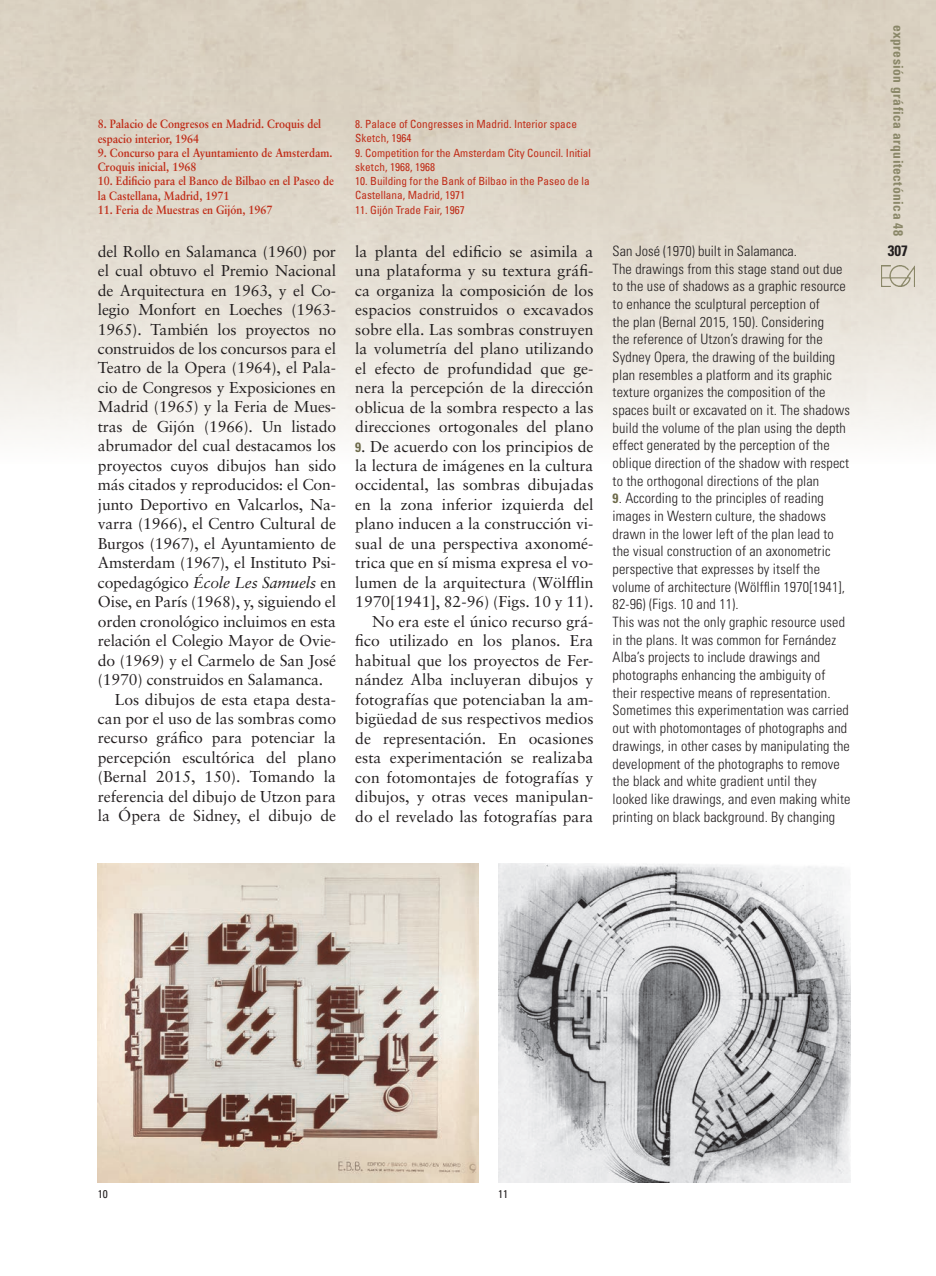
<style>
.page{position:relative;width:936px;height:1276px;background:#fff}
.page>*{position:absolute;margin:0;border:0;box-sizing:border-box;transform-origin:0 0}
.t1{font:15.75px/19.5px "Sabon";color:#231f20;text-align:justify}
.t2{font:700 condensed 15px "Univers";color:#231f20}
.t3{font:300 condensed 14.25px/17.7px "Univers";letter-spacing:.01em;color:#231f20}
.t4{font:700 condensed 13.5px "Univers";letter-spacing:.035em;color:#8a8768}
.t5{font:700 12px/14.2px "Sabon";color:#c02d19;scale:.9 1}
.t6{font:condensed 11.25px/14.2px "Univers";color:#c02d19}
.PIES_DE_FOTO_INGLES{font:condensed 11.25px "Univers";color:#231f20}
.s1{font-style:italic}
.s2{font-family:"Univers";font-weight:700;font-stretch:condensed;font-size:13.5px;color:#6d6a4a}
.s3{font-weight:700;font-size:13.5px;color:#6d6a4a}
</style>
<div class="page">
<img style="left:0;top:0;width:935px;height:440px">
<img style="left:880px;top:265px;width:34px;height:21px">
<img style="left:98px;top:863px;width:381px;height:319px">
<img style="left:498px;top:863px;width:352px;height:319px">
<p class="t5" style="left:98px;top:117px;width:250px">8. Palacio de Congresos en Madrid. Croquis del espacio interior, 1964</p>
<p class="t5" style="left:98px;top:145px;width:262px">9. Concurso para el Ayuntamiento de Amsterdam.<br>Croquis inicial, 1968</p>
<p class="t5" style="left:98px;top:174px;width:264px">10. Edificio para el Banco de Bilbao en el Paseo de la Castellana, Madrid, 1971</p>
<p class="t5" style="left:98px;top:202px;width:196px">11. Feria de Muestras en Gijón, 1967</p>
<p class="t1" style="left:98px;top:241px;width:240px">del Rollo en Salamanca (1960) por el cual obtuvo el Premio Nacional de Arquitectura en 1963, y el Co&shy;legio Monfort en Loeches (1963- 1965). También los proyectos no construidos de los concursos para el Teatro de la Opera (1964), el Pala&shy;cio de Congresos y Exposiciones en Madrid (1965) y la Feria de Mues&shy;tras de Gijón (1966). Un listado abrumador del cual destacamos los proyectos cuyos dibujos han sido más citados y reproducidos: el Con&shy;junto Deportivo en Valcarlos, Na&shy;varra (1966), el Centro Cultural de Burgos (1967), el Ayuntamiento de Amsterdam (1967), el Instituto Psi&shy;copedagógico <span class="s1">École Les Samuels</span> en Oise, en París (1968), y, siguiendo el orden cronológico incluimos en esta relación el Colegio Mayor de Ovie&shy;do (1969) y el Carmelo de San José (1970) construidos en Salamanca.</p>
<p class="t1" style="left:98px;top:689px;width:240px;text-indent:17px">Los dibujos de esta etapa desta&shy;can por el uso de las sombras como recurso gráfico para potenciar la percepción escultórica del plano (Bernal 2015, 150). Tomando la referencia del dibujo de Utzon para la Ópera de Sidney, el dibujo de</p>
<p class="t6" style="left:355px;top:117px;width:223px">8. Palace of Congresses in Madrid. Interior space<br>Sketch, 1964</p>
<p class="t6" style="left:355px;top:145px;width:237px">9. Competition for the Amsterdam City Council. Initial sketch, 1968, 1968</p>
<p class="t6" style="left:355px;top:174px;width:236px">10. Building for the Bank of Bilbao in the Paseo de la<br>Castellana, Madrid, 1971</p>
<p class="t6" style="left:355px;top:202px;width:111px">11. Gijón Trade Fair, 1967</p>
<p class="t1" style="left:355px;top:241px;width:240px">la planta del edificio se asimila a una plataforma y su textura gráfi&shy;ca organiza la composición de los espacios construidos o excavados sobre ella. Las sombras construyen la volumetría del plano utilizando el efecto de profundidad que ge&shy;nera la percepción de la dirección oblicua de la sombra respecto a las direcciones ortogonales del plano</p>
<p class="t1" style="left:355px;top:436px;width:240px"><span class="s2">9</span>. De acuerdo con los principios de la lectura de imágenes en la cultura occidental, las sombras dibujadas en la zona inferior izquierda del plano inducen a la construcción vi&shy;sual de una perspectiva axonomé&shy;trica que en sí misma expresa el vo&shy;lumen de la arquitectura (Wölfflin 1970[1941], 82-96) (Figs. 10 y 11).</p>
<p class="t1" style="left:355px;top:611px;width:240px;text-indent:17px">No era este el único recurso grá&shy;fico utilizado en los planos. Era habitual que los proyectos de Fer&shy;nández Alba incluyeran dibujos y fotografías que potenciaban la am&shy;bigüedad de sus respectivos medios de representación. En ocasiones esta experimentación se realizaba con fotomontajes de fotografías y dibujos, y otras veces manipulan&shy;do el revelado las fotografías para</p>
<p class="t3" style="left:612px;top:242px;width:186px">San José (1970) built in Salamanca.</p>
<p class="t3" style="left:612px;top:260px;width:239px">The drawings from this stage stand out due to the use of shadows as a graphic resource to enhance the sculptural perception of<br>the plan (Bernal 2015, 150). Considering<br>the reference of Utzon’s drawing for the Sydney Opera, the drawing of the building plan resembles a platform and its graphic texture organizes the composition of the spaces built or excavated on it. The shadows build the volume of the plan using the depth effect generated by the perception of the oblique direction of the shadow with respect to the orthogonal directions of the plan</p>
<p class="t3" style="left:612px;top:489px;width:234px"><span class="s3">9</span>. According to the principles of reading images in Western culture, the shadows drawn in the lower left of the plan lead to the visual construction of an axonometric perspective that expresses by itself the volume of architecture (Wölfflin 1970[1941], 82-96) (Figs. 10 and 11).</p>
<p class="t3" style="left:612px;top:613px;width:239px">This was not the only graphic resource used in the plans. It was common for Fernández Alba’s projects to include drawings and photographs enhancing the ambiguity of their respective means of representation.<br>Sometimes this experimentation was carried out with photomontages of photographs and drawings, in other cases by manipulating the development of the photographs to remove the black and white gradient until they looked like drawings, and even making white printing on black background. By changing</p>
<p class="t4" style="left:906px;top:25px;width:213px;rotate:90deg">expresión gráfica arquitectónica 48</p>
<p class="t2" style="left:887px;top:242px;width:21px">307</p>
<p class="PIES_DE_FOTO_INGLES" style="left:98px;top:1187px;width:11px">10</p>
<p class="PIES_DE_FOTO_INGLES" style="left:498px;top:1187px;width:11px">11</p>
</div>
